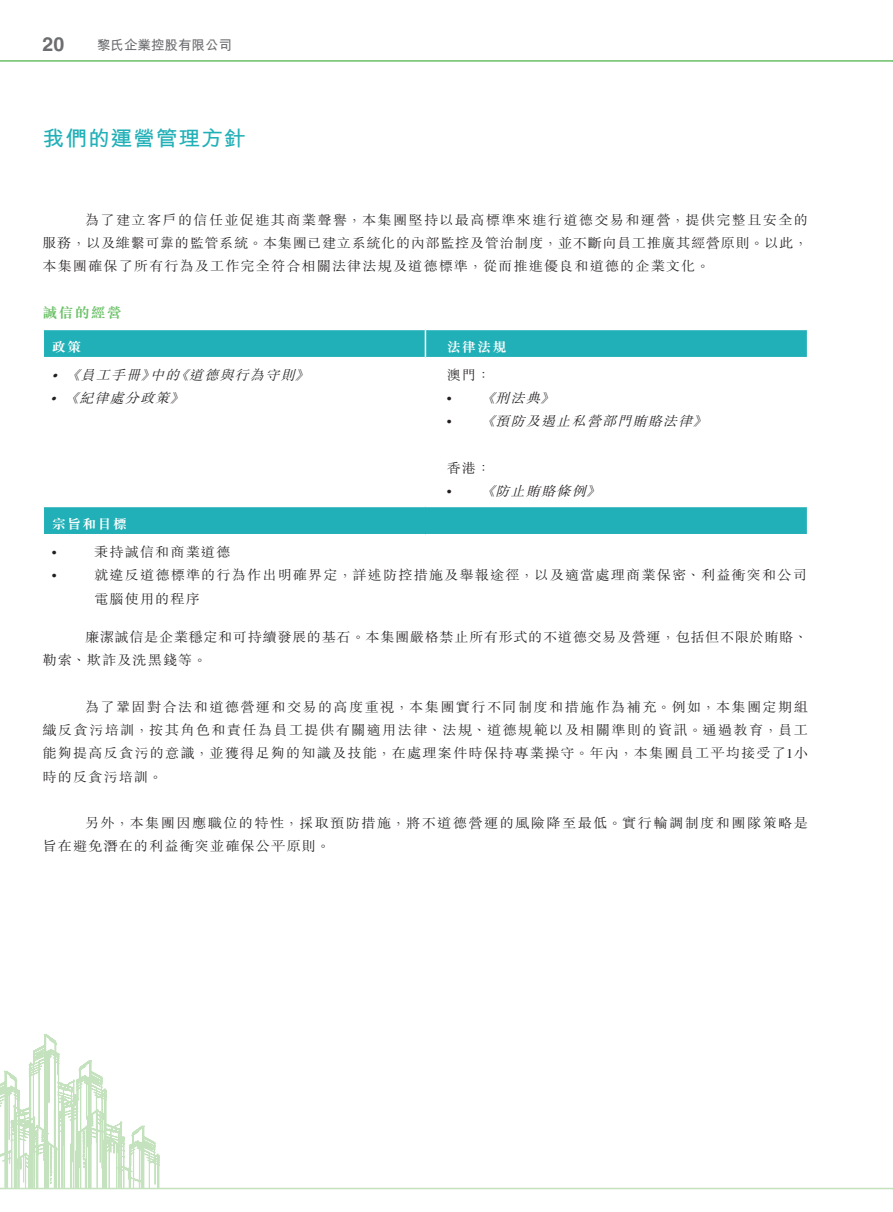
<style>
.page{position:relative;width:893px;height:1212px;background:#fff}
.page>*{position:absolute;margin:0;border:0;box-sizing:border-box;transform-origin:0 0}
.t1{font:700 21px "M Hei HK";letter-spacing:.03em;color:#21b0b7;scale:1.05 1}
.t2{font:700 19.5px "Helvetica LT Std";color:#6c6d70}
.t3{font:700 14.25px "M Sung HK";letter-spacing:.075em;color:#6bc067;scale:1.05 1}
.t4{font:300 13.5px/23.2px "M Sung HK";letter-spacing:.075em;color:#231f20;text-align:justify;scale:1.05 1}
.t5{font:300 13.5px/23.2px "M Sung HK";letter-spacing:.1em;color:#231f20;scale:1.05 1}
.t6{font:300 13.5px/23.2px "M Sung HK";letter-spacing:.045em;color:#231f20;scale:1.05 1}
.t7{font:italic 300 13.5px "M Sung HK";color:#231f20;scale:1.05 1}
.t8{font:700 13.5px "M Sung HK";letter-spacing:.075em;color:#fff;scale:1.05 1}
.t9{font:700 13.5px "M Hei HK";color:#6c6d70}
.t10{font:13.5px "Times LT Std";color:#231f20;scale:1.05 1}
.s1{font-family:"Times LT Std";font-weight:400}
.s2{font-family:"Times LT Std";font-weight:400;font-style:normal}
</style>
<div class="page">
<hr style="left:0;top:60px;width:893px;height:2px;background:#6bc067">
<svg style="left:0;top:1034px;width:160px;height:154px"></svg>
<hr style="left:0;top:1188px;width:893px;height:1px;background:#c4e2bd">
<svg style="left:44px;top:330px;width:763px;height:204px"></svg>
<svg style="left:425px;top:330px;width:1px;height:27px"></svg>
<hr style="left:43px;top:357px;width:382px;height:1px;background:#fff">
<hr style="left:425px;top:357px;width:383px;height:1px;background:#fff">
<hr style="left:425px;top:358px;width:1px;height:148px;background:#fff">
<hr style="left:43px;top:506px;width:382px;height:1px;background:#fff">
<hr style="left:425px;top:506px;width:383px;height:1px;background:#fff">
<h2 class="t2" style="left:43px;top:32px;width:23px">20</h2>
<p class="t9" style="left:97px;top:35px;width:136px">黎氏企業控股有限公司</p>
<h1 class="t1" style="left:43px;top:123px;width:195px">我們的運營管理方針</h1>
<p class="t4" style="left:43px;top:207px;width:731px;text-indent:43px">為了建立客戶的信任並促進其商業聲譽，本集團堅持以最高標準來進行道德交易和運營，提供完整且安全的服務，以及維繫可靠的監管系統。本集團已建立系統化的內部監控及管治制度，並不斷向員工推廣其經營原則。以此，本集團確保了所有行為及工作完全符合相關法律法規及道德標準，從而推進優良和道德的企業文化。</p>
<p class="t3" style="left:43px;top:303px;width:77px">誠信的經營</p>
<p class="t8" style="left:52px;top:337px;width:30px">政策</p>
<p class="t8" style="left:447px;top:337px;width:59px">法律法規</p>
<p class="t7" style="left:52px;top:365px;width:251px"><span class="s1">•</span> 《員工手冊》中的《道德與行為守則》</p>
<p class="t7" style="left:50px;top:389px;width:133px"><span class="s1">•</span> 《紀律處分政策》</p>
<p class="t4" style="left:447px;top:363px;width:43px">澳門：</p>
<p class="t7" style="left:447px;top:389px;width:109px"><span class="s2">•</span> 《刑法典》</p>
<p class="t7" style="left:447px;top:412px;width:254px"><span class="s2">•</span> 《預防及遏止私營部門賄賂法律》</p>
<p class="t4" style="left:447px;top:456px;width:43px">香港：</p>
<p class="t7" style="left:447px;top:482px;width:152px"><span class="s2">•</span> 《防止賄賂條例》</p>
<p class="t8" style="left:52px;top:514px;width:73px">宗旨和目標</p>
<p class="t10" style="left:52px;top:545px;width:6px">•</p>
<p class="t4" style="left:94px;top:540px;width:131px">秉持誠信和商業道德</p>
<p class="t10" style="left:52px;top:568px;width:6px">•</p>
<p class="t4" style="left:94px;top:563px;width:680px">就違反道德標準的行為作出明確界定，詳述防控措施及舉報途徑，以及適當處理商業保密、利益衝突和公司電腦使用的程序</p>
<p class="t6" style="left:43px;top:625px;width:730px;text-indent:43px">廉潔誠信是企業穩定和可持續發展的基石。本集團嚴格禁止所有形式的不道德交易及營運，包括但不限於賄賂、勒索、欺詐及洗黑錢等。</p>
<p class="t4" style="left:43px;top:694px;width:730px;text-indent:43px">為了鞏固對合法和道德營運和交易的高度重視，本集團實行不同制度和措施作為補充。例如，本集團定期組織反貪污培訓，按其角色和責任為員工提供有關適用法律、法規、道德規範以及相關準則的資訊。通過教育，員工能夠提高反貪污的意識，並獲得足夠的知識及技能，在處理案件時保持專業操守。年內，本集團員工平均接受了<span class="s1">1</span>小時的反貪污培訓。</p>
<p class="t5" style="left:43px;top:811px;width:730px;text-indent:43px">另外，本集團因應職位的特性，採取預防措施，將不道德營運的風險降至最低。實行輪調制度和團隊策略是旨在避免潛在的利益衝突並確保公平原則。</p>
</div>
